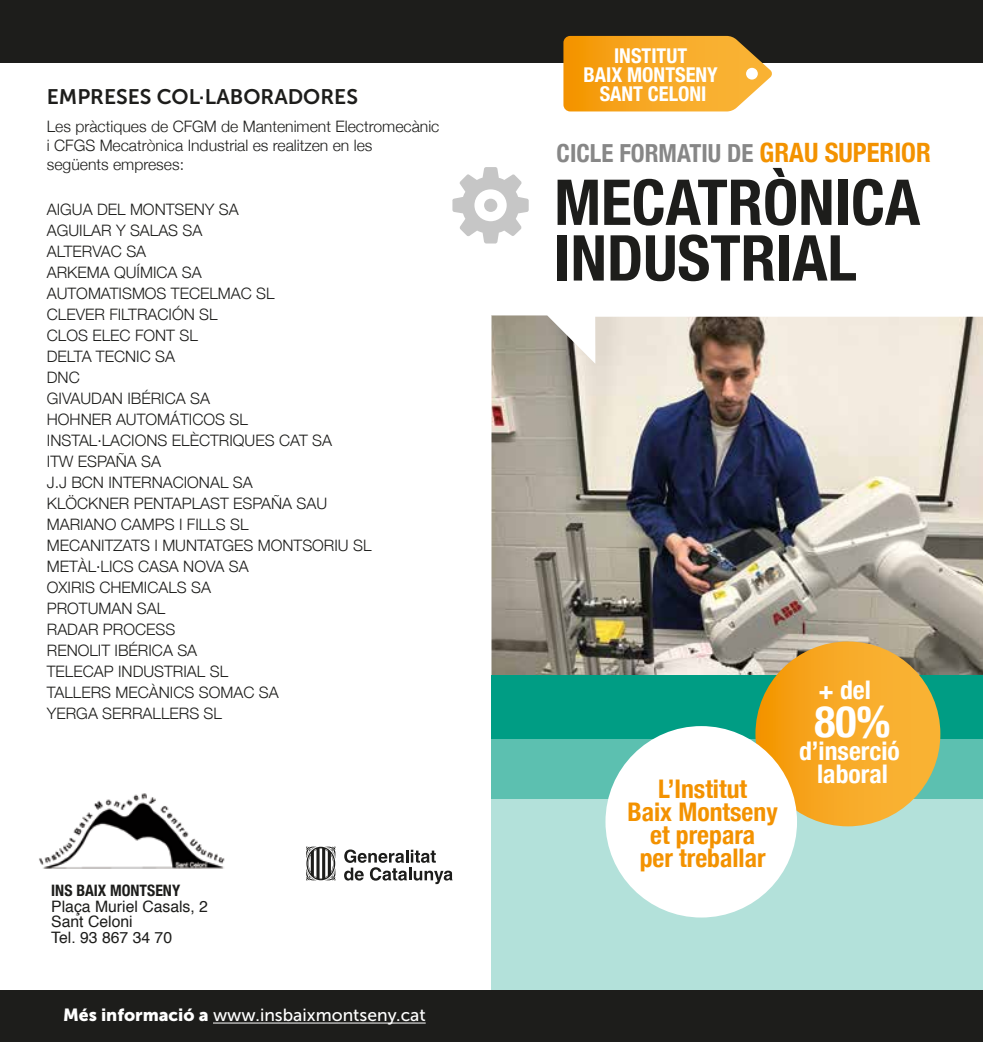
<style>
.page{position:relative;width:983px;height:1042px;background:#fff}
.page>*{position:absolute;margin:0;border:0;box-sizing:border-box;transform-origin:0 0}
.t1{font:700 condensed 63.35px "Helvetica Neue";color:#1d1d1b}
.t2{font:700 condensed 43.75px "Helvetica Neue";color:#fff}
.t3{font:700 condensed 25.72px/22.8px "Helvetica Neue";color:#f39200;text-align:center}
.t4{font:700 condensed 25.72px/22.8px "Helvetica Neue";color:#fff;text-align:center}
.t5{font:700 condensed 24.85px "Helvetica Neue";color:#878787}
.t6{font:21px "Museo Sans 700";color:#1d1d1b}
.t7{font:700 condensed 20.3px/18.9px "Helvetica Neue";color:#fff;text-align:center}
.t8{font:17.5px "Museo Sans 500";color:#fff}
.t9{font:300 15.75px/21px "Helvetica Neue";color:#1d1d1b}
.t10{font:15.75px/15.8px "Helvetica";color:#1d1d1b}
.t11{font:700 condensed 15.75px "Helvetica Neue";color:#1d1d1b}
.s1{font-family:"Museo Sans 900"}
.s2{font-size:26.6px;color:#f39200}
</style>
<div class="page">
<img style="left:491px;top:364px;width:491px;height:312px">
<svg style="left:491px;top:315px;width:491px;height:49px;background:#cec5b9"></svg>
<div style="left:491px;top:676px;width:491px;height:63px;background:#009d84"></div>
<div style="left:491px;top:739px;width:491px;height:60px;background:#5cc0b0"></div>
<div style="left:491px;top:799px;width:491px;height:191px;background:#b3e1da"></div>
<div style="left:491px;top:0;width:491px;height:63px;background:#1d1d1b"></div>
<div style="left:0;top:0;width:491px;height:63px;background:#1d1d1b"></div>
<svg style="left:452px;top:167px;width:76px;height:76px"></svg>
<svg style="left:563px;top:36px;width:209px;height:75px;background:#eea52d"></svg>
<div style="left:0;top:990px;width:982px;height:52px;background:#1d1d1b"></div>
<hr style="left:213px;top:1022px;width:212px;height:1px;background:#fff">
<img style="left:39px;top:793px;width:186px;height:76px">
<svg style="left:344px;top:849px;width:108px;height:35px"></svg>
<svg style="left:306px;top:846px;width:29px;height:35px"></svg>
<svg style="left:755px;top:641px;width:185px;height:185px;background:#f6a926"></svg>
<div style="left:605px;top:726px;width:191px;height:191px;background:#fff;border-radius:50%"></div>
<h3 class="t6" style="left:47px;top:85px;width:312px">EMPRESES COL·LABORADORES</h3>
<p class="t9" style="left:47px;top:115px;width:394px;line-height:19.2px">Les pràctiques de CFGM de Manteniment Electromecànic i CFGS Mecatrònica Industrial es realitzen en les<br>següents empreses:</p>
<p class="t9" style="left:47px;top:197px;width:326px">AIGUA DEL MONTSENY SA<br>AGUILAR Y SALAS SA<br>ALTERVAC SA<br>ARKEMA QUÍMICA SA<br>AUTOMATISMOS TECELMAC SL<br>CLEVER FILTRACIÓN SL<br>CLOS ELEC FONT SL<br>DELTA TECNIC SA<br>DNC<br>GIVAUDAN IBÉRICA SA<br>HOHNER AUTOMÁTICOS SL<br>INSTAL·LACIONS ELÈCTRIQUES CAT SA<br>ITW ESPAÑA SA<br>J.J BCN INTERNACIONAL SA<br>KLÖCKNER PENTAPLAST ESPAÑA SAU<br>MARIANO CAMPS I FILLS SL<br>MECANITZATS I MUNTATGES MONTSORIU SL<br>METÀL·LICS CASA NOVA SA<br>OXIRIS CHEMICALS SA<br>PROTUMAN SAL<br>RADAR PROCESS<br>RENOLIT IBÉRICA SA<br>TELECAP INDUSTRIAL SL<br>TALLERS MECÀNICS SOMAC SA<br>YERGA SERRALLERS SL</p>
<p class="t11" style="left:51px;top:877px;width:130px">INS BAIX MONTSENY</p>
<p class="t10" style="left:51px;top:899px;width:158px">Plaça Muriel Casals, 2<br>Sant Celoni<br>Tel. 93 867 34 70</p>
<p class="t8" style="left:63px;top:1005px;width:364px"><span class="s1">Més informació a</span> www.insbaixmontseny.cat</p>
<p class="t7" style="left:583px;top:45px;width:136px">INSTITUT<br>BAIX MONTSENY<br>SANT CELONI</p>
<h3 class="t5" style="left:556px;top:132px;width:376px">CICLE FORMATIU DE <span class="s2">GRAU SUPERIOR</span></h3>
<h1 class="t1" style="left:554px;top:150px;width:367px">MECATRÒNICA</h1>
<h1 class="t1" style="left:554px;top:205px;width:304px">INDUSTRIAL</h1>
<h3 class="t3" style="left:627px;top:776px;width:152px">L’Institut<br>Baix Montseny et prepara<br>per treballar</h3>
<h3 class="t4" style="left:818px;top:676px;width:54px">+ del</h3>
<h2 class="t2" style="left:814px;top:685px;width:78px">80%</h2>
<h3 class="t4" style="left:798px;top:738px;width:102px">d’inserció laboral</h3>
</div>
